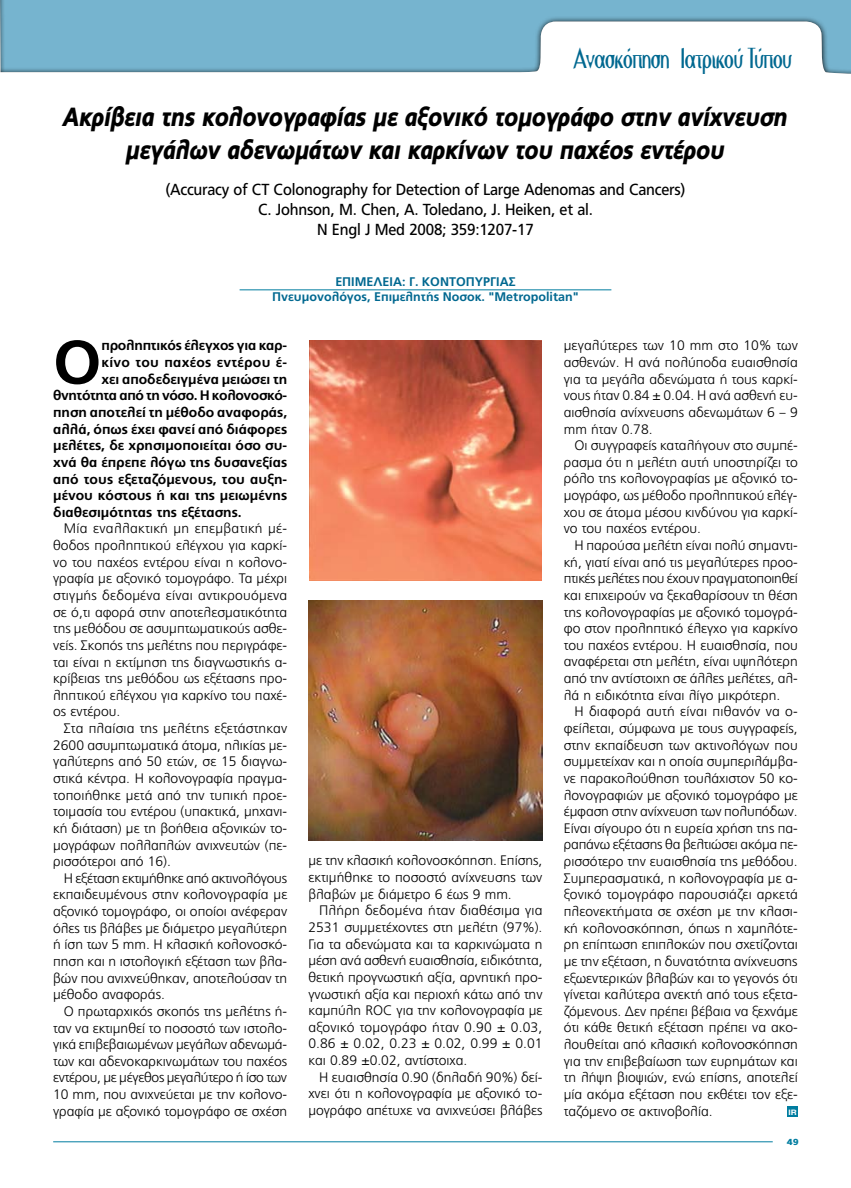
<style>
.page{position:relative;width:851px;height:1188px;background:#fff}
.page>*{position:absolute;margin:0;border:0;box-sizing:border-box;transform-origin:0 0}
.t1{font:700 61.38px "PF Catalog";color:#000}
.t2{font:300 30px "CF Holly";letter-spacing:-.05em;color:#006890;scale:.8 1}
.t3{font:italic 900 26.25px/32.5px "PF Catalog";letter-spacing:-.025em;color:#000;text-align:center;scale:.86 1}
.t4{font:16px/20px "PF Catalog";letter-spacing:-.015em;color:#000;text-align:center;scale:.95 1}
.t5{font:300 13.75px/16.6px "PF Catalog";color:#000;text-align:justify}
.t6{font:700 13.75px "PF Catalog";color:#000}
.t7{font:700 13.75px "PF Catalog";letter-spacing:-.025em;color:#000}
.t8{font:700 13.75px "PF Catalog";letter-spacing:.02em;color:#000}
.t9{font:700 12.5px/15px "PF Catalog";color:#006890}
.t10{font:900 8.75px "PF Catalog";color:#007da0;scale:1.15 1}
.t11{font:700 7.5px "Gr Helvetica";color:#fff;scale:1.12 1}
</style>
<div class="page">
<hr style="left:53px;top:1141px;width:719px;height:1px;background:#007da0">
<svg style="left:0;top:0;width:850px;height:74px;fill:#76b4cf"></svg>
<hr style="left:239px;top:289px;width:372px;height:1px;background:#007da0">
<img style="left:309px;top:340px;width:232px;height:240px">
<img style="left:308px;top:600px;width:234px;height:240px">
<div style="left:787px;top:1106px;width:10px;height:10px;background:#007da0"></div>
<h2 class="t2" style="left:573px;top:44px;width:274px">Ανασκόπηση Ιατρικού Τύπου</h2>
<h3 class="t3" style="left:63px;top:101px;width:844px">Ακρίβεια της κολονογραφίας με αξονικό τομογράφο στην ανίχνευση μεγάλων αδενωμάτων και καρκίνων του παχέος εντέρου</h3>
<p class="t4" style="left:166px;top:180px;width:548px">(Accuracy of CT Colonography for Detection of Large Adenomas and Cancers)<br>C. Johnson, M. Chen, A. Toledano, J. Heiken, et al.<br>N Engl J Med 2008; 359:1207-17</p>
<p class="t9" style="left:272px;top:274px;width:308px;text-indent:130px">: Γ. ΚΟΝΤΟΠΥΡΓΙΑΣ<br>Πνευμονολόγος, Επιμελητής Νοσοκ. "Metropolitan"</p>
<p class="t9" style="left:335px;top:274px;width:16px">Επιμέλεια</p>
<h1 class="t1" style="left:53px;top:326px;width:50px">Ο</h1>
<p class="t6" style="left:101px;top:337px;width:187px">προληπτικός έλεγχος για καρ-</p>
<p class="t8" style="left:101px;top:354px;width:187px">κίνο του παχέος εντέρου έ-</p>
<p class="t6" style="left:101px;top:371px;width:187px">χει αποδεδειγμένα μειώσει τη</p>
<p class="t7" style="left:53px;top:387px;width:235px">θνητότητα από τη νόσο. Η κολονοσκό-</p>
<p class="t6" style="left:53px;top:404px;width:235px">πηση αποτελεί τη μέθοδο αναφοράς,</p>
<p class="t6" style="left:53px;top:420px;width:235px">αλλά, όπως έχει φανεί από διάφορες</p>
<p class="t6" style="left:53px;top:437px;width:235px">μελέτες, δε χρησιμοποιείται όσο συ-</p>
<p class="t6" style="left:53px;top:454px;width:235px">χνά θα έπρεπε λόγω της δυσανεξίας</p>
<p class="t6" style="left:53px;top:470px;width:235px">από τους εξεταζόμενους, του αυξη-</p>
<p class="t6" style="left:53px;top:487px;width:235px">μένου κόστους ή και της μειωμένης</p>
<p class="t6" style="left:53px;top:504px;width:190px">διαθεσιμότητας της εξέτασης.</p>
<p class="t5" style="left:53px;top:520px;width:235px;text-indent:11px">Μία εναλλακτική μη επεμβατική μέ&shy;θοδος προληπτικού ελέγχου για καρκί&shy;νο του παχέος εντέρου είναι η κολονο&shy;γραφία με αξονικό τομογράφο. Τα μέχρι στιγμής δεδομένα είναι αντικρουόμενα σε ό,τι αφορά στην αποτελεσματικότητα της μεθόδου σε ασυμπτωματικούς ασθε&shy;νείς. Σκοπός της μελέτης που περιγράφε&shy;ται είναι η εκτίμηση της διαγνωστικής α&shy;κρίβειας της μεθόδου ως εξέτασης προ&shy;ληπτικού ελέγχου για καρκίνο του παχέ&shy;ος εντέρου.</p>
<p class="t5" style="left:53px;top:720px;width:235px;text-indent:11px">Στα πλαίσια της μελέτης εξετάστηκαν 2600 ασυμπτωματικά άτομα, ηλικίας με&shy;γαλύτερης από 50 ετών, σε 15 διαγνω&shy;στικά κέντρα. Η κολονογραφία πραγμα&shy;τοποιήθηκε μετά από την τυπική προε&shy;τοιμασία του εντέρου (υπακτικά, μηχανι&shy;κή διάταση) με τη βοήθεια αξονικών το&shy;μογράφων πολλαπλών ανιχνευτών (πε&shy;ρισσότεροι από 16).</p>
<p class="t5" style="left:53px;top:869px;width:236px;text-indent:11px">Η εξέταση εκτιμήθηκε από ακτινολόγους εκπαιδευμένους στην κολονογραφία με αξονικό τομογράφο, οι οποίοι ανέφεραν όλες τις βλάβες με διάμετρο μεγαλύτερη ή ίση των 5 mm. Η κλασική κολονοσκό&shy;πηση και η ιστολογική εξέταση των βλα&shy;βών που ανιχνεύθηκαν, αποτελούσαν τη μέθοδο αναφοράς.</p>
<p class="t5" style="left:53px;top:1002px;width:235px;text-indent:11px">Ο πρωταρχικός σκοπός της μελέτης ή&shy;ταν να εκτιμηθεί το ποσοστό των ιστολο&shy;γικά επιβεβαιωμένων μεγάλων αδενωμά&shy;των και αδενοκαρκινωμάτων του παχέος εντέρου, με μέγεθος μεγαλύτερο ή ίσο των 10 mm, που ανιχνεύεται με την κολονο&shy;γραφία με αξονικό τομογράφο σε σχέση</p>
<p class="t5" style="left:308px;top:852px;width:235px">με την κλασική κολονοσκόπηση. Επίσης, εκτιμήθηκε το ποσοστό ανίχνευσης των βλαβών με διάμετρο 6 έως 9 mm.</p>
<p class="t5" style="left:308px;top:902px;width:235px;text-indent:11px">Πλήρη δεδομένα ήταν διαθέσιμα για 2531 συμμετέχοντες στη μελέτη (97%).<br>Για τα αδενώματα και τα καρκινώματα η μέση ανά ασθενή ευαισθησία, ειδικότητα, θετική προγνωστική αξία, αρνητική προ&shy;γνωστική αξία και περιοχή κάτω από την καμπύλη ROC για την κολονογραφία με αξονικό τομογράφο ήταν 0.90 ± 0.03, 0.86 ± 0.02, 0.23 ± 0.02, 0.99 ± 0.01 και 0.89 ±0.02, αντίστοιχα.</p>
<p class="t5" style="left:308px;top:1068px;width:235px;text-indent:11px">Η ευαισθησία 0.90 (δηλαδή 90%) δεί&shy;χνει ότι η κολονογραφία με αξονικό το&shy;μογράφο απέτυχε να ανιχνεύσει βλάβες</p>
<p class="t5" style="left:563px;top:337px;width:235px">μεγαλύτερες των 10 mm στο 10% των ασθενών. Η ανά πολύποδα ευαισθησία για τα μεγάλα αδενώματα ή τους καρκί&shy;νους ήταν 0.84 ± 0.04. H ανά ασθενή ευ&shy;αισθησία ανίχνευσης αδενωμάτων 6 – 9 mm ήταν 0.78.</p>
<p class="t5" style="left:563px;top:437px;width:235px;text-indent:11px">Οι συγγραφείς καταλήγουν στο συμπέ&shy;ρασμα ότι η μελέτη αυτή υποστηρίζει το ρόλο της κολονογραφίας με αξονικό το&shy;μογράφο, ως μέθοδο προληπτικού ελέγ&shy;χου σε άτομα μέσου κινδύνου για καρκί&shy;νο του παχέος εντέρου.</p>
<p class="t5" style="left:563px;top:537px;width:235px;text-indent:11px">Η παρούσα μελέτη είναι πολύ σημαντι&shy;κή, γιατί είναι από τις μεγαλύτερες προο&shy;πτικές μελέτες που έχουν πραγματοποιηθεί και επιχειρούν να ξεκαθαρίσουν τη θέση της κολονογραφίας με αξονικό τομογρά&shy;φο στον προληπτικό έλεγχο για καρκίνο του παχέος εντέρου. Η ευαισθησία, που αναφέρεται στη μελέτη, είναι υψηλότερη από την αντίστοιχη σε άλλες μελέτες, αλ&shy;λά η ειδικότητα είναι λίγο μικρότερη.</p>
<p class="t5" style="left:563px;top:703px;width:236px;text-indent:11px">Η διαφορά αυτή είναι πιθανόν να ο&shy;φείλεται, σύμφωνα με τους συγγραφείς, στην εκπαίδευση των ακτινολόγων που συμμετείχαν και η οποία συμπεριλάμβα&shy;νε παρακολούθηση τουλάχιστον 50 κο&shy;λονογραφιών με αξονικό τομογράφο με έμφαση στην ανίχνευση των πολυπόδων.<br>Είναι σίγουρο ότι η ευρεία χρήση της πα&shy;ραπάνω εξέτασης θα βελτιώσει ακόμα πε&shy;ρισσότερο την ευαισθησία της μεθόδου.<br>Συμπερασματικά, η κολονογραφία με α&shy;ξονικό τομογράφο παρουσιάζει αρκετά πλεονεκτήματα σε σχέση με την κλασι&shy;κή κολονοσκόπηση, όπως η χαμηλότε&shy;ρη επίπτωση επιπλοκών που σχετίζονται με την εξέταση, η δυνατότητα ανίχνευσης εξωεντερικών βλαβών και το γεγονός ότι γίνεται καλύτερα ανεκτή από τους εξετα&shy;ζόμενους. Δεν πρέπει βέβαια να ξεχνάμε ότι κάθε θετική εξέταση πρέπει να ακο&shy;λουθείται από κλασική κολονοσκόπηση για την επιβεβαίωση των ευρημάτων και τη λήψη βιοψιών, ενώ επίσης, αποτελεί μία ακόμα εξέταση που εκθέτει τον εξε&shy;ταζόμενο σε ακτινοβολία.</p>
<p class="t11" style="left:788px;top:1107px;width:9px">IR</p>
<p class="t10" style="left:786px;top:1136px;width:12px">49</p>
</div>
